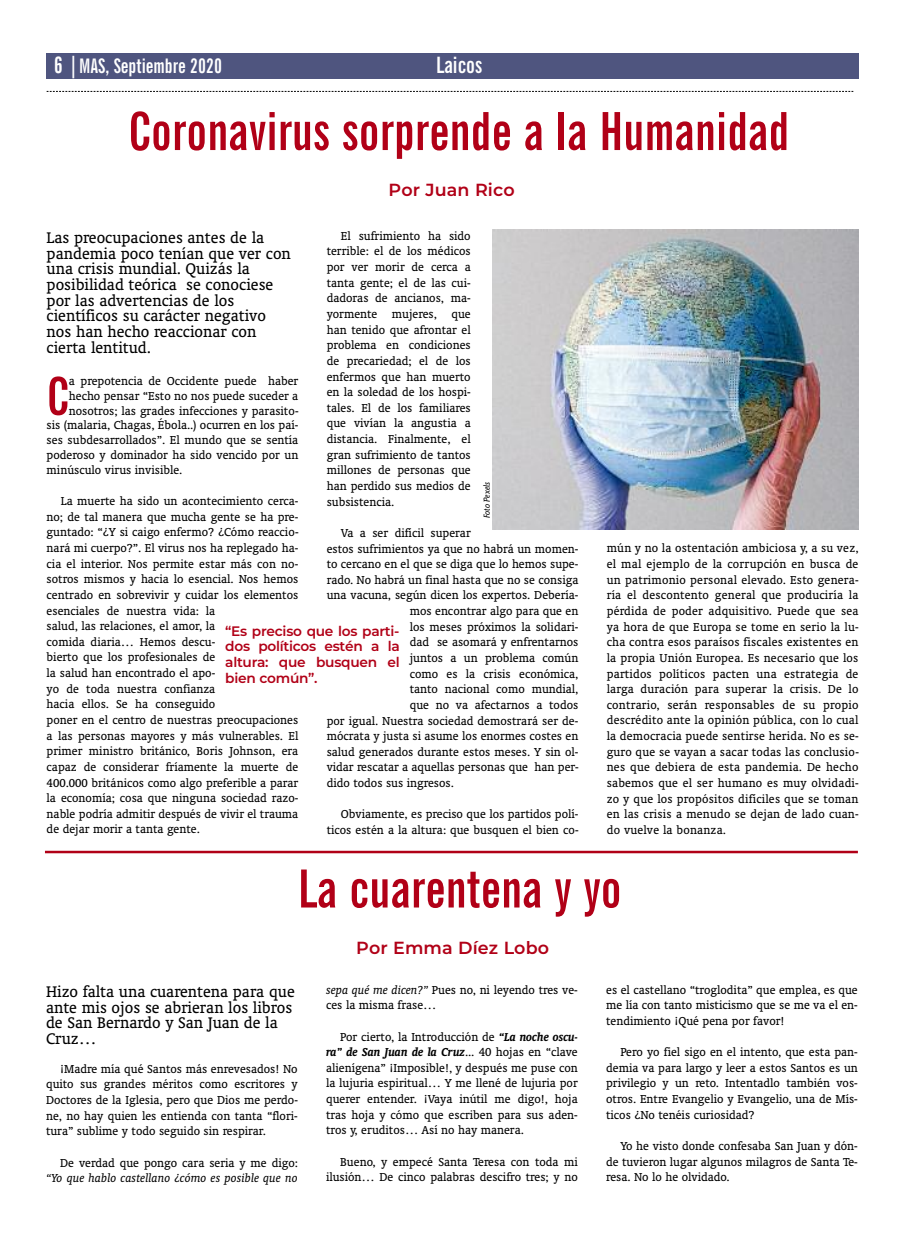
<style>
.page{position:relative;width:904px;height:1234px;background:#fff}
.page>*{position:absolute;margin:0;border:0;box-sizing:border-box;transform-origin:0 0}
.t1{font:700 extra-condensed 52.5px "News Gothic BT";letter-spacing:.005em;color:#b10017}
.t2{font:700 extra-condensed 51.88px "News Gothic BT";color:#b10017}
.t3{font:700 extra-condensed 22.5px "News Gothic BT";color:#fff}
.t4{font:700 extra-condensed 20px "News Gothic BT";color:#fff}
.t5{font:17.5px/15.6px "Oranda BT";color:#000}
.t6{font:600 17.5px "Montserrat";letter-spacing:.005em;color:#b10017}
.t7{font:600 13.75px/15.6px "Montserrat";letter-spacing:-.02em;color:#b10017;text-align:justify}
.t8{font:13.12px/15.6px "Oranda BT";color:#000;text-align:justify}
.t9{font:italic 13.12px "Oranda BT";color:#000}
.t10{font:italic 500 8.75px "Goudy Sans IT Cby BT";letter-spacing:-.015em;color:#000}
.s1{font-size:22.5px}
.s2{font-style:italic}
.s3{font-weight:700;font-style:italic}
</style>
<div class="page">
<div style="left:47px;top:53px;width:811px;height:25px;background:#4f557f"></div>
<svg style="left:47px;top:91px;width:806px;height:1px"></svg>
<hr style="left:45px;top:850px;width:812px;height:3px;background:#b10017">
<img style="left:492px;top:230px;width:366px;height:300px">
<h3 class="t4" style="left:54px;top:55px;width:170px"><span class="s1">6 |</span>MAS, Septiembre 2020</h3>
<h3 class="t3" style="left:436px;top:52px;width:48px">Laicos</h3>
<h1 class="t1" style="left:128px;top:101px;width:662px">Coronavirus sorprende a la Humanidad</h1>
<h3 class="t6" style="left:388px;top:178px;width:128px">Por Juan Rico</h3>
<p class="t8" style="left:327px;top:227px;width:145px;text-indent:14px">El sufrimiento ha sido terrible: el de los médicos por ver morir de cerca a tanta gente; el de las cui&shy;dadoras de ancianos, ma&shy;yormente mujeres, que han tenido que afrontar el problema en condiciones de precariedad; el de los enfermos que han muerto en la soledad de los hospi&shy;tales. El de los familiares que vivían la angustia a distancia. Finalmente, el gran sufrimiento de tantos millones de personas que han perdido sus medios de subsistencia.</p>
<p class="t8" style="left:341px;top:524px;width:131px">Va a ser difícil superar</p>
<p class="t8" style="left:327px;top:540px;width:253px">estos sufrimientos ya que no habrá un momen-</p>
<p class="t8" style="left:327px;top:555px;width:253px">to cercano en el que se diga que lo hemos supe-</p>
<p class="t8" style="left:327px;top:571px;width:253px">rado. No habrá un final hasta que no se consiga</p>
<p class="t8" style="left:327px;top:587px;width:253px">una vacuna, según dicen los expertos. Debería-</p>
<p class="t8" style="left:410px;top:602px;width:170px">mos encontrar algo para que en</p>
<p class="t8" style="left:410px;top:618px;width:170px">los meses próximos la solidari-</p>
<p class="t8" style="left:410px;top:634px;width:170px">dad se asomará y enfrentarnos</p>
<p class="t8" style="left:410px;top:649px;width:170px">juntos a un problema común</p>
<p class="t8" style="left:410px;top:665px;width:170px">como es la crisis económica,</p>
<p class="t8" style="left:410px;top:680px;width:170px">tanto nacional como mundial,</p>
<p class="t8" style="left:410px;top:696px;width:170px">que no va afectarnos a todos</p>
<p class="t8" style="left:327px;top:712px;width:253px">por igual. Nuestra sociedad demostrará ser de-</p>
<p class="t8" style="left:327px;top:727px;width:253px">mócrata y justa si asume los enormes costes en</p>
<p class="t8" style="left:327px;top:743px;width:253px">salud generados durante estos meses. Y sin ol-</p>
<p class="t8" style="left:327px;top:759px;width:253px">vidar rescatar a aquellas personas que han per-</p>
<p class="t8" style="left:327px;top:774px;width:129px">dido todos sus ingresos.</p>
<p class="t8" style="left:327px;top:805px;width:253px;text-align:right">Obviamente, es preciso que los partidos polí&shy;ticos estén a la altura: que busquen el bien co-</p>
<h3 class="t5" style="left:47px;top:229px;width:246px">Las preocupaciones antes de la pandemia poco tenían que ver con una crisis mundial. Quizás la posibilidad teórica se conociese por las advertencias de los científicos su carácter negativo nos han hecho reaccionar con cierta lentitud.</h3>
<h2 class="t2" style="left:47px;top:366px;width:24px">C</h2>
<p class="t8" style="left:69px;top:372px;width:231px">a prepotencia de Occidente puede haber</p>
<p class="t8" style="left:69px;top:387px;width:231px">hecho pensar “Esto no nos puede suceder a</p>
<p class="t8" style="left:69px;top:402px;width:231px">nosotros; las grades infecciones y parasito-</p>
<p class="t8" style="left:47px;top:417px;width:253px">sis (malaria, Chagas, Ébola..) ocurren en los paí-</p>
<p class="t8" style="left:47px;top:432px;width:253px">ses subdesarrollados”. El mundo que se sentía</p>
<p class="t8" style="left:47px;top:446px;width:253px">poderoso y dominador ha sido vencido por un</p>
<p class="t8" style="left:47px;top:461px;width:137px">minúsculo virus invisible.</p>
<p class="t8" style="left:47px;top:492px;width:253px;text-align:left;text-indent:14px">La muerte ha sido un acontecimiento cerca&shy;no; de tal manera que mucha gente se ha pre&shy;guntado: “¿Y si caigo enfermo? ¿Cómo reaccio&shy;nará mi cuerpo?”. El virus nos ha replegado ha&shy;cia el interior. Nos permite estar más con no&shy;sotros mismos y hacia lo esencial. Nos hemos centrado en sobrevivir y cuidar los elementos esenciales de nuestra vida: la<br>salud, las relaciones, el amor, la<br>comida diaria… Hemos descu-<br>bierto que los profesionales de<br>la salud han encontrado el apo-<br>yo de toda nuestra confianza<br>hacia ellos. Se ha conseguido<br>poner en el centro de nuestras preocupaciones a las personas mayores y más vulnerables. El primer ministro británico, Boris Johnson, era capaz de considerar fríamente la muerte de 400.000 británicos como algo preferible a parar la economía; cosa que ninguna sociedad razo&shy;nable podría admitir después de vivir el trauma de dejar morir a tanta gente.</p>
<p class="t10" style="left:482px;top:518px;width:38px;rotate:-90deg">Foto Pexels</p>
<p class="t7" style="left:225px;top:622px;width:176px">“Es preciso que los parti&shy;dos políticos estén a la altura: que busquen el bien común”.</p>
<p class="t8" style="left:606px;top:540px;width:254px">mún y no la ostentación ambiciosa y, a su vez, el mal ejemplo de la corrupción en busca de un patrimonio personal elevado. Esto genera&shy;ría el descontento general que produciría la pérdida de poder adquisitivo. Puede que sea ya hora de que Europa se tome en serio la lu&shy;cha contra esos paraísos fiscales existentes en la propia Unión Europea. Es necesario que los partidos políticos pacten una estrategia de larga duración para superar la crisis. De lo contrario, serán responsables de su propio descrédito ante la opinión pública, con lo cual la democracia puede sentirse herida. No es se&shy;guro que se vayan a sacar todas las conclusio&shy;nes que debiera de esta pandemia. De hecho sabemos que el ser humano es muy olvidadi&shy;zo y que los propósitos difíciles que se toman en las crisis a menudo se dejan de lado cuan&shy;do vuelve la bonanza.</p>
<h1 class="t1" style="left:298px;top:858px;width:325px">La cuarentena y yo</h1>
<h3 class="t6" style="left:356px;top:934px;width:194px">Por Emma Díez Lobo</h3>
<h3 class="t5" style="left:46px;top:982px;width:250px">Hizo falta una cuarentena para que ante mis ojos se abrieran los libros de San Bernardo y San Juan de la<br>Cruz…</h3>
<p class="t8" style="left:46px;top:1060px;width:253px;text-indent:14px">¡Madre mía qué Santos más enrevesados! No quito sus grandes méritos como escritores y Doctores de la Iglesia, pero que Dios me perdo&shy;ne, no hay quien les entienda con tanta “flori&shy;tura” sublime y todo seguido sin respirar.</p>
<p class="t8" style="left:60px;top:1153px;width:239px">De verdad que pongo cara seria y me digo:</p>
<p class="t9" style="left:46px;top:1169px;width:253px">“Yo que hablo castellano ¿cómo es posible que no</p>
<p class="t8" style="left:326px;top:981px;width:253px"><span class="s2">sepa qué me dicen?”</span> Pues no, ni leyendo tres ve&shy;ces la misma frase…</p>
<p class="t8" style="left:326px;top:1027px;width:253px;text-indent:14px">Por cierto, la Introducción de <span class="s3">“La noche oscu&shy;ra” de San Juan de la Cruz</span>... 40 hojas en “clave alienígena” ¡Imposible!, y después me puse con la lujuria espiritual… Y me llené de lujuria por querer entender. ¡Vaya inútil me digo!, hoja tras hoja y cómo que escriben para sus aden&shy;tros y, eruditos… Así no hay manera.</p>
<p class="t8" style="left:326px;top:1152px;width:253px;text-align:right">Bueno, y empecé Santa Teresa con toda mi ilusión… De cinco palabras descifro tres; y no</p>
<p class="t8" style="left:606px;top:981px;width:253px">es el castellano “troglodita” que emplea, es que me lía con tanto misticismo que se me va el en&shy;tendimiento ¡Qué pena por favor!</p>
<p class="t8" style="left:606px;top:1043px;width:253px;text-indent:14px">Pero yo fiel sigo en el intento, que esta pan&shy;demia va para largo y leer a estos Santos es un privilegio y un reto. Intentadlo también vos&shy;otros. Entre Evangelio y Evangelio, una de Mís&shy;ticos ¿No tenéis curiosidad?</p>
<p class="t8" style="left:606px;top:1137px;width:253px;text-indent:14px">Yo he visto donde confesaba San Juan y dón&shy;de tuvieron lugar algunos milagros de Santa Te&shy;resa. No lo he olvidado.</p>
</div>
